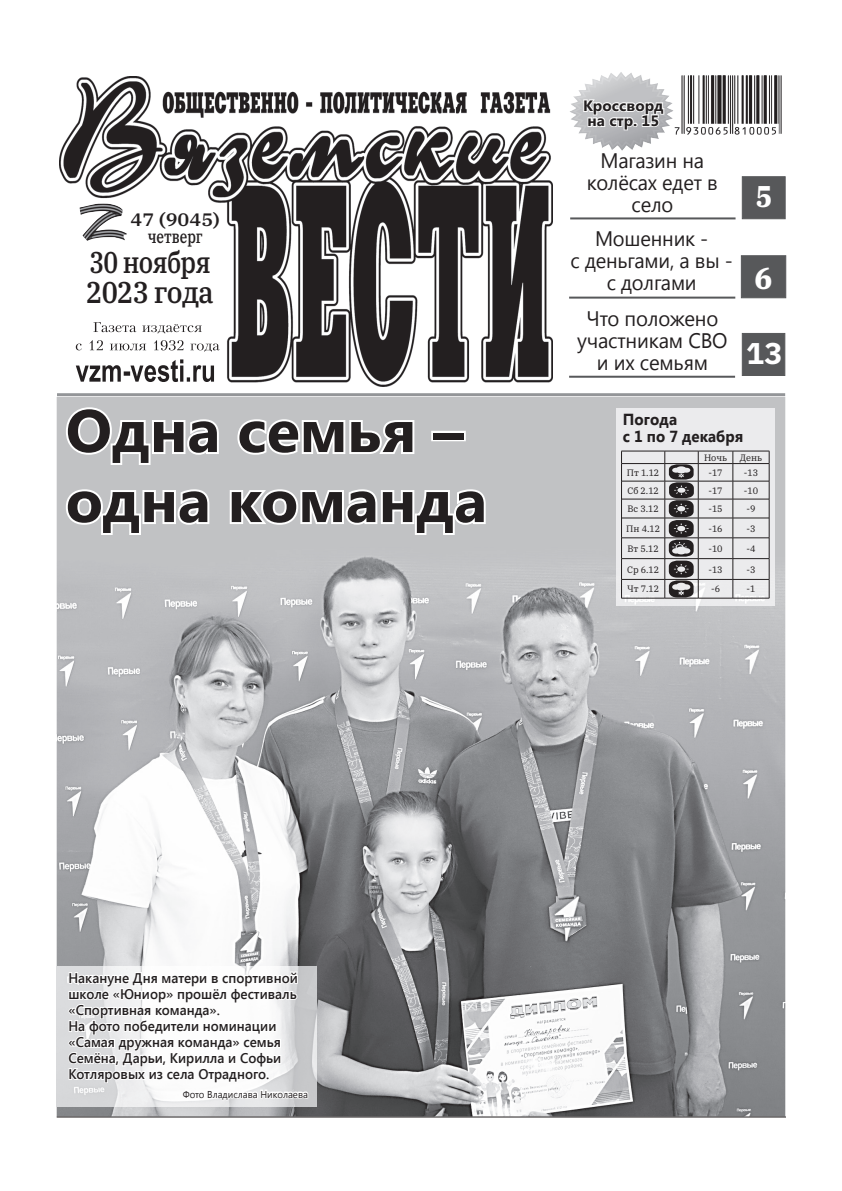
<style>
.page{position:relative;width:842px;height:1191px;background:#fff}
.page>*{position:absolute;margin:0;border:0;box-sizing:border-box;transform-origin:0 0}
.t1{font:700 60px/70px "Segoe UI";color:#231f20}
.t2{font:500 30px/30px "IBM Plex Serif";letter-spacing:-.025em;color:#231f20;scale:.82 1}
.t3{font:700 30px "IBM Plex Mono";color:#fff}
.t4{font:700 30px "IBM Plex Serif";color:#fff;scale:.92 1}
.t5{font:700 30px "IBM Plex Serif";color:#fff}
.t6{font:21px/22px "Segoe UI";letter-spacing:-.01em;color:#231f20;text-align:center;scale:.96 1}
.t7{font:21px/22px "Segoe UI";letter-spacing:-.01em;color:#231f20;text-align:center}
.t8{font:500 18px/17px "IBM Plex Serif";color:#231f20;text-align:center;scale:1.1 1}
.t9{font:700 16px/17px "Segoe UI";color:#231f20;scale:.95 1}
.t10{font:700 15px/15px "Segoe UI";color:#231f20;text-align:center}
.t11{font:600 14px/16px "Segoe UI";color:#231f20;scale:.96 1}
.t12{font:10px "Segoe UI";color:#231f20;scale:.96 1}
.t13{font:10px "Arial";color:#231f20;scale:.81 1}
.t14{font:9.3px "IBM Plex Serif";color:#231f20}
</style>
<div class="page">
<div style="left:742px;top:333px;width:43px;height:43px;background:#57585a"></div>
<div style="left:741px;top:255px;width:45px;height:43px;background:#57585a;border:1px solid #57585a"></div>
<hr style="left:569px;top:297px;width:166px;height:2px;background:#57585a">
<hr style="left:569px;top:376px;width:166px;height:2px;background:#57585a">
<div style="left:742px;top:176px;width:43px;height:43px;background:#57585a;border:1px solid #57585a"></div>
<hr style="left:570px;top:217px;width:165px;height:2px;background:#57585a">
<img style="left:60px;top:77px;width:492px;height:306px">
<hr style="left:57px;top:393px;width:728px;height:3px;background:#939598">
<svg style="left:76px;top:359px;width:138px;height:23px"></svg>
<img style="left:674px;top:75px;width:108px;height:60px">
<svg style="left:93px;top:322px;width:109px;height:12px"></svg>
<svg style="left:76px;top:340px;width:143px;height:12px"></svg>
<img style="left:80px;top:203px;width:47px;height:38px">
<img style="left:570px;top:72px;width:103px;height:79px">
<svg style="left:582px;top:96px;width:83px;height:35px"></svg>
<img style="left:57px;top:397px;width:728px;height:719px">
<svg style="left:64px;top:405px;width:157px;height:62px"></svg>
<svg style="left:64px;top:487px;width:147px;height:50px"></svg>
<svg style="left:228px;top:356px;width:260px;height:189px"></svg>
<img style="left:57px;top:966px;width:260px;height:140px">
<svg style="left:66px;top:964px;width:243px;height:137px"></svg>
<div style="left:617px;top:408px;width:157px;height:197px;background:#ebebed"></div>
<hr style="left:621px;top:451px;width:44px;height:1px;background:#231f20">
<hr style="left:698px;top:451px;width:35px;height:1px;background:#231f20">
<hr style="left:733px;top:451px;width:36px;height:1px;background:#231f20">
<hr style="left:622px;top:463px;width:43px;height:1px;background:#231f20">
<hr style="left:698px;top:463px;width:35px;height:1px;background:#231f20">
<hr style="left:733px;top:463px;width:36px;height:1px;background:#231f20">
<hr style="left:622px;top:481px;width:43px;height:1px;background:#231f20">
<hr style="left:698px;top:481px;width:35px;height:1px;background:#231f20">
<hr style="left:733px;top:481px;width:36px;height:1px;background:#231f20">
<hr style="left:622px;top:499px;width:43px;height:1px;background:#231f20">
<hr style="left:698px;top:499px;width:35px;height:1px;background:#231f20">
<hr style="left:733px;top:499px;width:36px;height:1px;background:#231f20">
<hr style="left:622px;top:518px;width:43px;height:1px;background:#231f20">
<hr style="left:698px;top:518px;width:35px;height:1px;background:#231f20">
<hr style="left:733px;top:518px;width:36px;height:1px;background:#231f20">
<hr style="left:622px;top:537px;width:43px;height:1px;background:#231f20">
<hr style="left:698px;top:537px;width:35px;height:1px;background:#231f20">
<hr style="left:733px;top:537px;width:36px;height:1px;background:#231f20">
<hr style="left:622px;top:558px;width:43px;height:1px;background:#231f20">
<hr style="left:698px;top:558px;width:35px;height:1px;background:#231f20">
<hr style="left:733px;top:558px;width:36px;height:1px;background:#231f20">
<hr style="left:622px;top:579px;width:43px;height:1px;background:#231f20">
<hr style="left:698px;top:579px;width:35px;height:1px;background:#231f20">
<hr style="left:733px;top:579px;width:36px;height:1px;background:#231f20">
<hr style="left:621px;top:598px;width:44px;height:1px;background:#231f20">
<hr style="left:665px;top:598px;width:33px;height:1px;background:#231f20">
<hr style="left:698px;top:598px;width:35px;height:1px;background:#231f20">
<hr style="left:733px;top:598px;width:36px;height:1px;background:#231f20">
<svg style="left:621px;top:451px;width:1px;height:147px"></svg>
<svg style="left:733px;top:451px;width:1px;height:147px"></svg>
<svg style="left:769px;top:451px;width:1px;height:147px"></svg>
<hr style="left:57px;top:1116px;width:729px;height:1px;background:#231f20">
<svg style="left:665px;top:451px;width:34px;height:147px;background:#868485"></svg>
<p class="t8" style="left:131px;top:210px;width:83px">47 (9045) четверг</p>
<h2 class="t2" style="left:86px;top:245px;width:157px">30 ноября<br>2023 года</h2>
<p class="t13" style="left:174px;top:315px;width:7px">..</p>
<h1 class="t1" style="left:66px;top:392px;width:423px">Одна семья – одна команда</h1>
<p class="t10" style="left:583px;top:97px;width:82px">Кроссворд на стр. 15</p>
<h3 class="t6" style="left:587px;top:149px;width:138px">Магазин на колёсах едет в село</h3>
<h3 class="t6" style="left:570px;top:227px;width:171px">Мошенник -<br>с деньгами, а вы - с долгами</h3>
<h3 class="t7" style="left:577px;top:306px;width:152px">Что положено участникам СВО и их семьям</h3>
<h2 class="t4" style="left:756px;top:172px;width:19px">5</h2>
<h2 class="t5" style="left:754px;top:254px;width:19px">6</h2>
<h2 class="t3" style="left:746px;top:330px;width:37px">13</h2>
<p class="t9" style="left:623px;top:410px;width:128px">Погода<br>с 1 по 7 декабря</p>
<p class="t14" style="left:704px;top:450px;width:25px">Ночь</p>
<p class="t14" style="left:740px;top:450px;width:24px">День</p>
<p class="t14" style="left:627px;top:465px;width:34px">Пт 1.12</p>
<p class="t14" style="left:708px;top:465px;width:16px">-17</p>
<p class="t14" style="left:744px;top:465px;width:16px">-13</p>
<p class="t14" style="left:627px;top:483px;width:33px">Сб 2.12</p>
<p class="t14" style="left:708px;top:483px;width:16px">-17</p>
<p class="t14" style="left:744px;top:483px;width:16px">-10</p>
<p class="t14" style="left:627px;top:501px;width:33px">Вс 3.12</p>
<p class="t14" style="left:708px;top:501px;width:16px">-15</p>
<p class="t14" style="left:746px;top:501px;width:11px">-9</p>
<p class="t14" style="left:626px;top:521px;width:35px">Пн 4.12</p>
<p class="t14" style="left:708px;top:521px;width:16px">-16</p>
<p class="t14" style="left:746px;top:521px;width:11px">-3</p>
<p class="t14" style="left:627px;top:541px;width:33px">Вт 5.12</p>
<p class="t14" style="left:708px;top:541px;width:16px">-10</p>
<p class="t14" style="left:746px;top:541px;width:11px">-4</p>
<p class="t14" style="left:627px;top:562px;width:34px">Ср 6.12</p>
<p class="t14" style="left:708px;top:562px;width:16px">-13</p>
<p class="t14" style="left:746px;top:562px;width:11px">-3</p>
<p class="t14" style="left:627px;top:582px;width:33px">Чт 7.12</p>
<p class="t14" style="left:711px;top:582px;width:11px">-6</p>
<p class="t14" style="left:747px;top:582px;width:10px">-1</p>
<p class="t11" style="left:68px;top:969px;width:240px">Накануне Дня матери в спортивной школе «Юниор» прошёл фестиваль «Спортивная команда».<br>На фото победители номинации «Самая дружная команда» семья<br>Семёна, Дарьи, Кирилла и Софьи<br>Котляровых из села Отрадного.</p>
<p class="t12" style="left:183px;top:1087px;width:132px">Фото Владислава Николаева</p>
</div>
